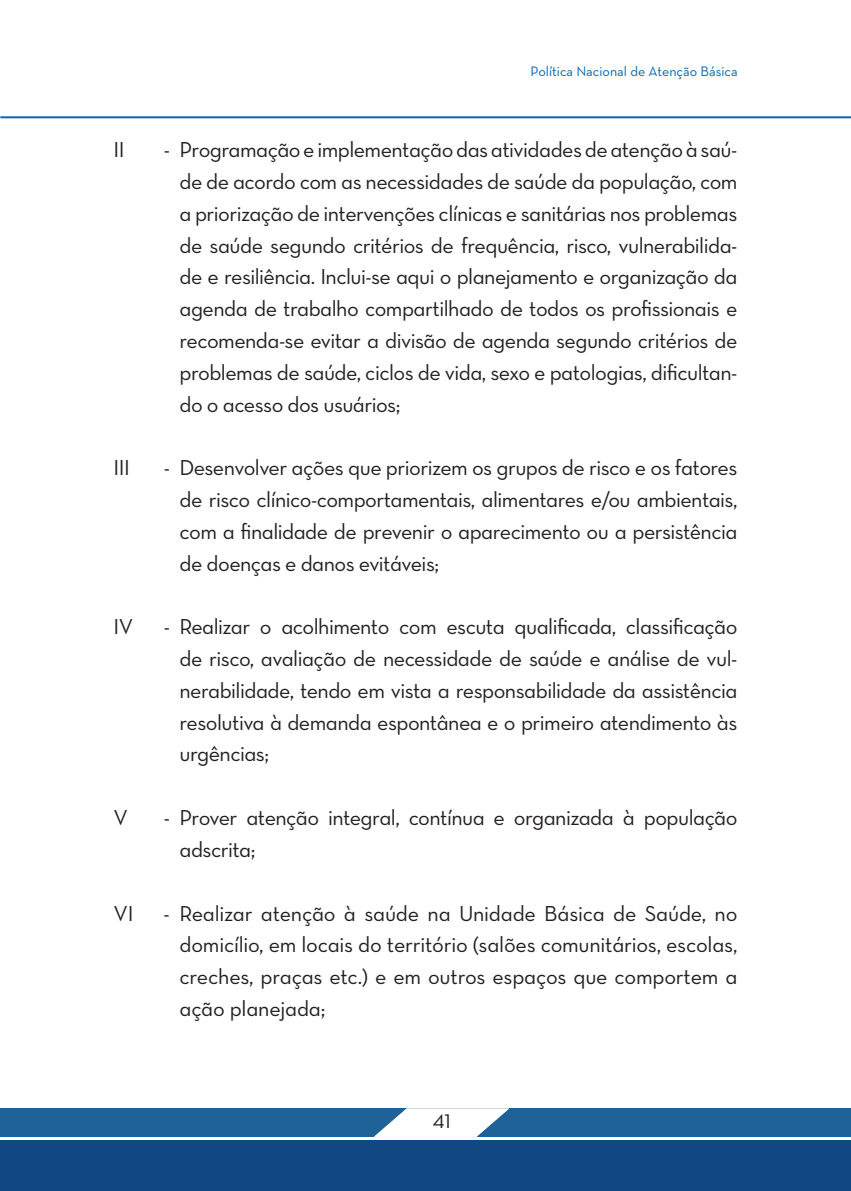
<style>
.page{position:relative;width:851px;height:1191px;background:#fff}
.page>*{position:absolute;margin:0;border:0;box-sizing:border-box;transform-origin:0 0}
.t1{font:22px/31.8px "Neutra Text Book Alt";letter-spacing:-.025em;color:#231f20;text-align:justify}
.t2{font:20px "Neutra Text Book Alt";color:#231f20}
.t3{font:14px "Neutra Text";color:#0166b3}
</style>
<div class="page">
<div style="left:1px;top:1108px;width:849px;height:28px;background:#1e6298"></div>
<svg style="left:375px;top:1108px;width:134px;height:28px"></svg>
<hr style="left:0;top:116px;width:850px;height:2px;background:#0166b3">
<div style="left:1px;top:1140px;width:849px;height:51px;background:#124882"></div>
<p class="t3" style="left:530px;top:63px;width:208px">Política Nacional de Atenção Básica</p>
<p class="t1" style="left:113px;top:133px;width:13px">II</p>
<p class="t1" style="left:179px;top:133px;width:559px;text-indent:-16px">- Programação e implementação das atividades de atenção à saú&shy;de de acordo com as necessidades de saúde da população, com a priorização de intervenções clínicas e sanitárias nos problemas de saúde segundo critérios de frequência, risco, vulnerabilida&shy;de e resiliência. Inclui-se aqui o planejamento e organização da agenda de trabalho compartilhado de todos os profissionais e recomenda-se evitar a divisão de agenda segundo critérios de problemas de saúde, ciclos de vida, sexo e patologias, dificultan&shy;do o acesso dos usuários;</p>
<p class="t1" style="left:113px;top:451px;width:18px">III</p>
<p class="t1" style="left:179px;top:451px;width:559px;text-indent:-16px">- Desenvolver ações que priorizem os grupos de risco e os fatores de risco clínico-comportamentais, alimentares e/ou ambientais, com a finalidade de prevenir o aparecimento ou a persistência de doenças e danos evitáveis;</p>
<p class="t1" style="left:113px;top:610px;width:21px">IV</p>
<p class="t1" style="left:179px;top:610px;width:559px;text-indent:-16px">- Realizar o acolhimento com escuta qualificada, classificação de risco, avaliação de necessidade de saúde e análise de vul&shy;nerabilidade, tendo em vista a responsabilidade da assistência resolutiva à demanda espontânea e o primeiro atendimento às urgências;</p>
<p class="t1" style="left:113px;top:801px;width:16px">V</p>
<p class="t1" style="left:179px;top:801px;width:559px;text-indent:-16px">- Prover atenção integral, contínua e organizada à população adscrita;</p>
<p class="t1" style="left:113px;top:896px;width:22px">VI</p>
<p class="t1" style="left:179px;top:896px;width:559px;text-indent:-16px">- Realizar atenção à saúde na Unidade Básica de Saúde, no domicílio, em locais do território (salões comunitários, escolas, creches, praças etc.) e em outros espaços que comportem a ação planejada;</p>
<p class="t2" style="left:433px;top:1109px;width:20px">41</p>
</div>
